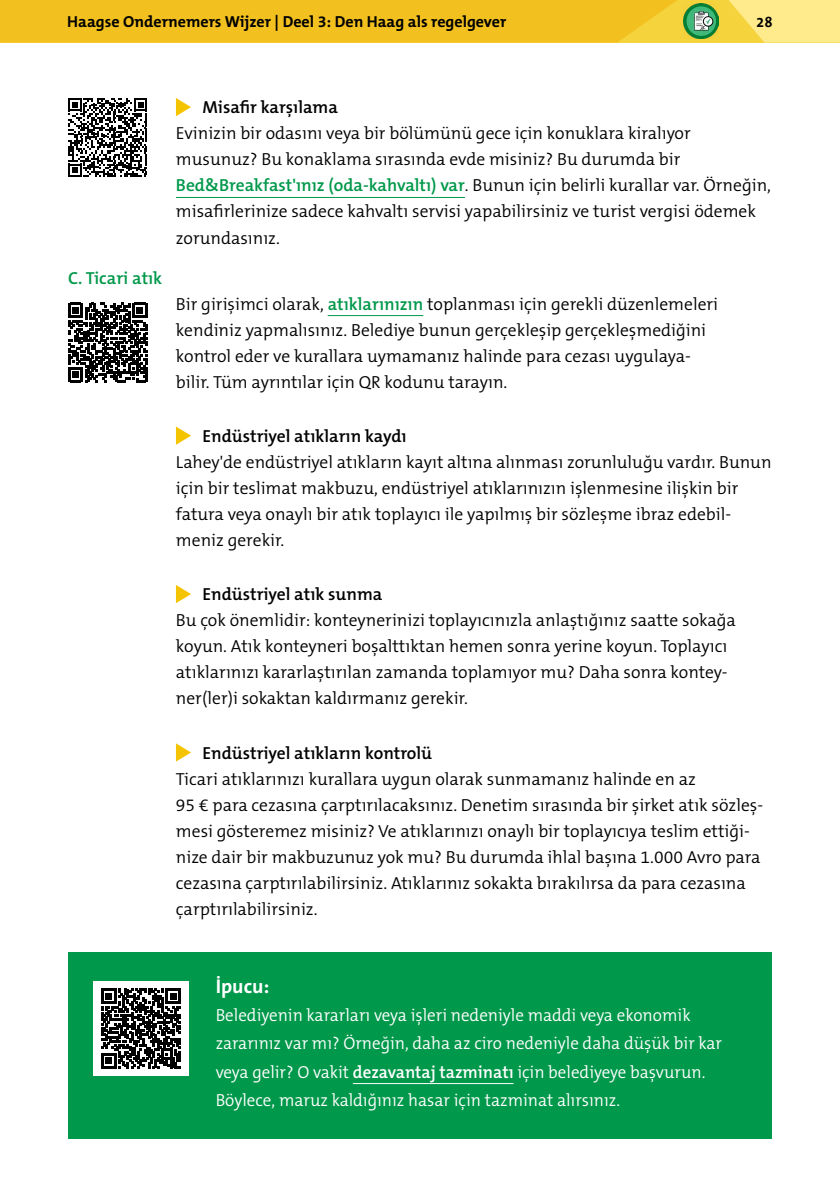
<style>
.page{position:relative;width:840px;height:1191px;background:#fff}
.page>*{position:absolute;margin:0;border:0;box-sizing:border-box;transform-origin:0 0}
.t1{font:700 20px "The Sans B W7";color:#fff}
.t2{font:300 17.6px/26px "The Mix B W4";color:#000}
.t3{font:300 17.6px/28.4px "The Mix B W4";color:#fff}
.t4{font:600 17.6px "The Mix B W6";color:#000}
.t5{font:600 17.6px "The Mix B W6";color:#00984a}
.t6{font:700 16px "The Mix B W7";color:#000}
.t7{font:700 15px "The Sans B W7";color:#000}
.s1{font-family:"The Mix B W6";font-weight:600;color:#00984a}
.s2{font-family:"The Mix B W6";font-weight:600}
</style>
<div class="page">
<svg style="left:714px;top:0;width:125px;height:43px;background:#fbe477"></svg>
<svg style="left:0;top:0;width:701px;height:43px;background:#f3c221"></svg>
<img style="left:683px;top:4px;width:34px;height:34px">
<hr style="left:176px;top:197px;width:288px;height:1px;background:#00984a">
<hr style="left:327px;top:315px;width:96px;height:1px;background:#00984a">
<div style="left:68px;top:952px;width:703px;height:71px;background:#00984a"></div>
<div style="left:68px;top:979px;width:703px;height:159px;background:#00984a"></div>
<hr style="left:352px;top:1083px;width:161px;height:1px;background:#fff">
<svg style="left:176px;top:98px;width:15px;height:18px"></svg>
<svg style="left:176px;top:426px;width:15px;height:19px"></svg>
<svg style="left:176px;top:585px;width:15px;height:18px"></svg>
<svg style="left:176px;top:743px;width:15px;height:18px"></svg>
<svg style="left:68px;top:98px;width:79px;height:79px"></svg>
<svg style="left:68px;top:303px;width:79px;height:79px"></svg>
<div style="left:94px;top:981px;width:94px;height:95px;background:#fff"></div>
<svg style="left:101px;top:988px;width:79px;height:80px"></svg>
<p class="t6" style="left:67px;top:12px;width:440px">Haagse Ondernemers Wijzer | Deel 3: Den Haag als regelgever</p>
<p class="t7" style="left:755px;top:12px;width:18px">28</p>
<p class="t5" style="left:68px;top:266px;width:96px">C. Ticari atık</p>
<p class="t4" style="left:202px;top:96px;width:137px">Misafir karşılama</p>
<p class="t2" style="left:176px;top:121px;width:596px">Evinizin bir odasını veya bir bölümünü gece için konuklara kiralıyor musunuz? Bu konaklama sırasında evde misiniz? Bu durumda bir <span class="s1">Bed&amp;Breakfast'ınız (oda-kahvaltı) var</span>. Bunun için belirli kurallar var. Örneğin, misafirlerinize sadece kahvaltı servisi yapabilirsiniz ve turist vergisi ödemek zorundasınız.</p>
<p class="t2" style="left:176px;top:291px;width:543px">Bir girişimci olarak, <span class="s1">atıklarınızın</span> toplanması için gerekli düzenlemeleri kendiniz yapmalısınız. Belediye bunun gerçekleşip gerçekleşmediğini kontrol eder ve kurallara uymamanız halinde para cezası uygulaya&shy;bilir. Tüm ayrıntılar için QR kodunu tarayın.</p>
<p class="t4" style="left:202px;top:425px;width:206px">Endüstriyel atıkların kaydı</p>
<p class="t2" style="left:176px;top:449px;width:596px">Lahey'de endüstriyel atıkların kayıt altına alınması zorunluluğu vardır. Bunun için bir teslimat makbuzu, endüstriyel atıklarınızın işlenmesine ilişkin bir fatura veya onaylı bir atık toplayıcı ile yapılmış bir sözleşme ibraz edebil&shy;meniz gerekir.</p>
<p class="t4" style="left:202px;top:583px;width:181px">Endüstriyel atık sunma</p>
<p class="t2" style="left:176px;top:607px;width:561px">Bu çok önemlidir: konteynerinizi toplayıcınızla anlaştığınız saatte sokağa koyun. Atık konteyneri boşalttıktan hemen sonra yerine koyun. Toplayıcı atıklarınızı kararlaştırılan zamanda toplamıyor mu? Daha sonra kontey&shy;ner(ler)i sokaktan kaldırmanız gerekir.</p>
<p class="t4" style="left:202px;top:741px;width:231px">Endüstriyel atıkların kontrolü</p>
<p class="t2" style="left:176px;top:766px;width:588px">Ticari atıklarınızı kurallara uygun olarak sunmamanız halinde en az<br>95 € para cezasına çarptırılacaksınız. Denetim sırasında bir şirket atık sözleş&shy;mesi gösteremez misiniz? Ve atıklarınızı onaylı bir toplayıcıya teslim ettiği&shy;nize dair bir makbuzunuz yok mu? Bu durumda ihlal başına 1.000 Avro para cezasına çarptırılabilirsiniz. Atıklarınız sokakta bırakılırsa da para cezasına çarptırılabilirsiniz.</p>
<p class="t1" style="left:215px;top:973px;width:55px">İpucu:</p>
<p class="t3" style="left:215px;top:1000px;width:507px">Belediyenin kararları veya işleri nedeniyle maddi veya ekonomik zararınız var mı? Örneğin, daha az ciro nedeniyle daha düşük bir kar veya gelir? O vakit <span class="s2">dezavantaj tazminatı</span> için belediyeye başvurun.<br>Böylece, maruz kaldığınız hasar için tazminat alırsınız.</p>
</div>
